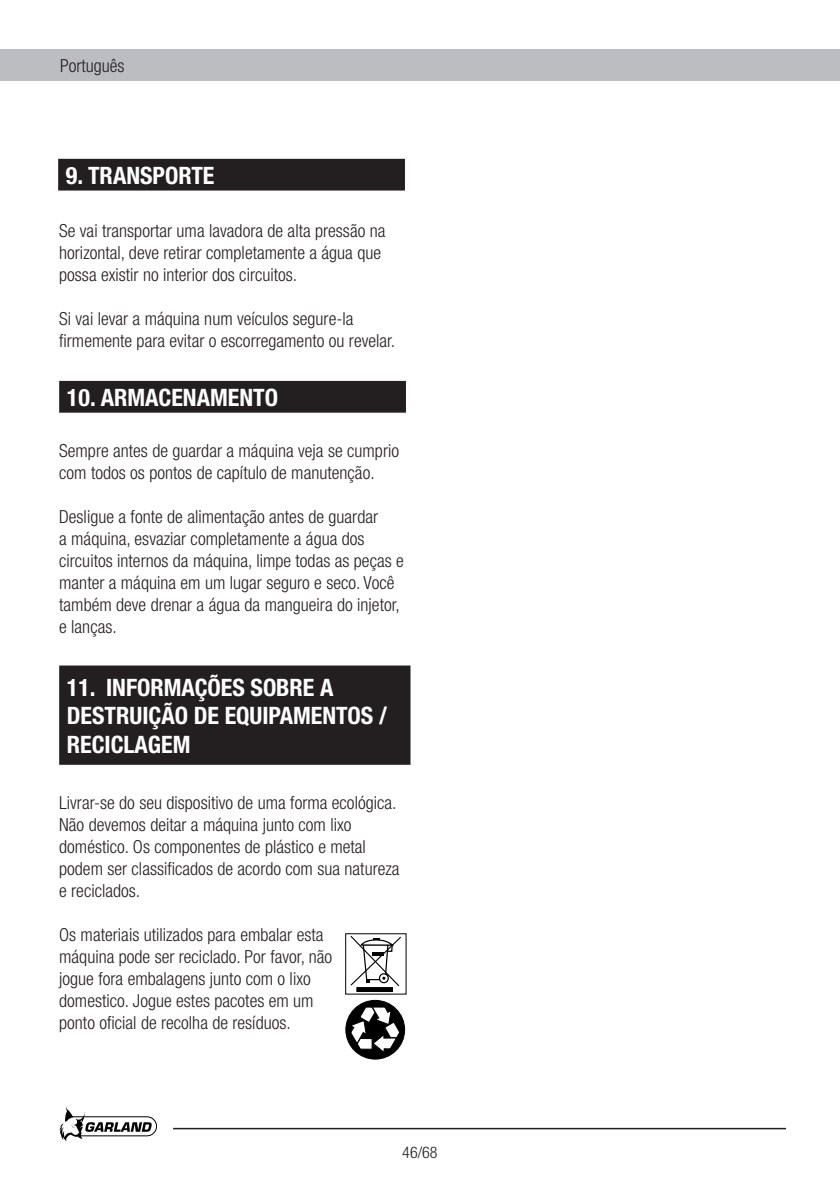
<style>
.page{position:relative;width:840px;height:1191px;background:#fff}
.page>*{position:absolute;margin:0;border:0;box-sizing:border-box;transform-origin:0 0}
.t1{font:700 condensed 24px "Helvetica Neue";color:#fff}
.t2{font:300 condensed 18px/22px "Helvetica Neue";color:#231f20}
.t3{font:300 condensed 16px "Helvetica Neue";color:#231f20}
</style>
<div class="page">
<div style="left:0;top:50px;width:839px;height:31px;background:#bcbdc0"></div>
<svg style="left:59px;top:1107px;width:98px;height:34px"></svg>
<hr style="left:173px;top:1127px;width:612px;height:2px;background:#231f20">
<div style="left:60px;top:382px;width:345px;height:30px;background:#231f20"></div>
<div style="left:59px;top:381px;width:347px;height:32px;border:2px solid #231f20"></div>
<div style="left:60px;top:666px;width:349px;height:98px;background:#231f20"></div>
<div style="left:59px;top:665px;width:351px;height:100px;border:2px solid #231f20"></div>
<div style="left:59px;top:160px;width:345px;height:29px;background:#231f20"></div>
<div style="left:58px;top:159px;width:347px;height:31px;border:2px solid #231f20"></div>
<svg style="left:345px;top:933px;width:61px;height:61px"></svg>
<svg style="left:350px;top:936px;width:51px;height:50px"></svg>
<div style="left:356px;top:987px;width:36px;height:4px;background:#000;border:1px solid #000"></div>
<div style="left:345px;top:1000px;width:59px;height:59px;background:#000;border-radius:50%"></div>
<div style="left:345px;top:1000px;width:59px;height:59px;border:1px solid #000;border-radius:50%"></div>
<svg style="left:350px;top:1006px;width:49px;height:46px"></svg>
<p class="t2" style="left:60px;top:55px;width:66px">Português</p>
<p class="t1" style="left:66px;top:161px;width:150px">9. TRANSPORTE</p>
<p class="t2" style="left:59px;top:219px;width:327px">Se vai transportar uma lavadora de alta pressão na horizontal, deve retirar completamente a água que possa existir no interior dos circuitos.</p>
<p class="t2" style="left:59px;top:307px;width:337px">Si vai levar a máquina num veículos segure-la firmemente para evitar o escorregamento ou revelar.</p>
<p class="t1" style="left:67px;top:383px;width:212px">10. ARMACENAMENTO</p>
<p class="t2" style="left:59px;top:439px;width:341px">Sempre antes de guardar a máquina veja se cumprio com todos os pontos de capítulo de manutenção.</p>
<p class="t2" style="left:59px;top:505px;width:346px">Desligue a fonte de alimentação antes de guardar<br>a máquina, esvaziar completamente a água dos circuitos internos da máquina, limpe todas as peças e manter a máquina em um lugar seguro e seco. Você também deve drenar a água da mangueira do injetor, e lanças.</p>
<p class="t1" style="left:67px;top:672px;width:268px">11. INFORMAÇÕES SOBRE A</p>
<p class="t1" style="left:67px;top:701px;width:321px">DESTRUIÇÃO DE EQUIPAMENTOS /</p>
<p class="t1" style="left:67px;top:730px;width:125px">RECICLAGEM</p>
<p class="t2" style="left:59px;top:791px;width:341px">Livrar-se do seu dispositivo de uma forma ecológica.<br>Não devemos deitar a máquina junto com lixo doméstico. Os componentes de plástico e metal podem ser classificados de acordo com sua natureza e reciclados.</p>
<p class="t2" style="left:59px;top:923px;width:274px">Os materiais utilizados para embalar esta máquina pode ser reciclado. Por favor, não jogue fora embalagens junto com o lixo domestico. Jogue estes pacotes em um ponto oficial de recolha de resíduos.</p>
<p class="t3" style="left:402px;top:1143px;width:37px">46/68</p>
</div>
